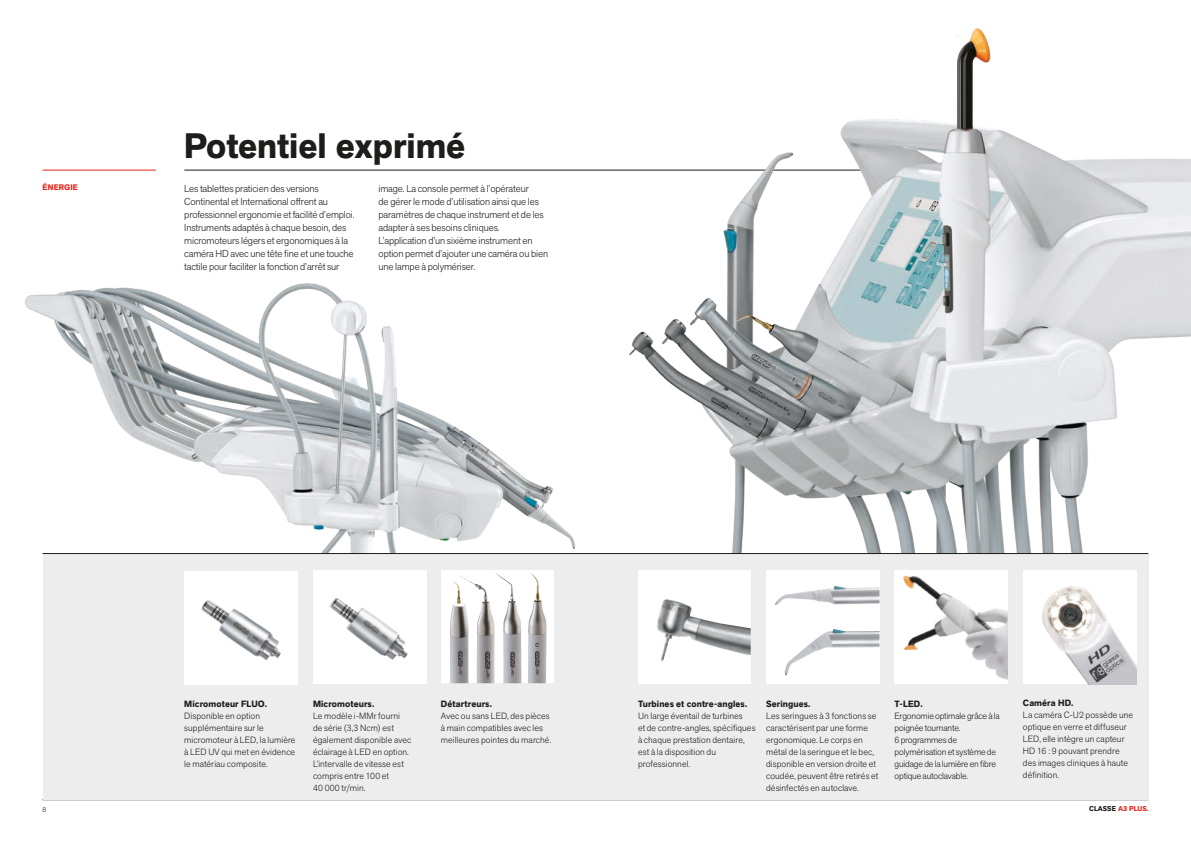
<style>
.page{position:relative;width:1191px;height:842px;background:#fff}
.page>*{position:absolute;margin:0;border:0;box-sizing:border-box;transform-origin:0 0}
.t1{font:700 35px "Akzid Grtsk Next";color:#1d1d1b}
.t2{font:300 10px/13px "Akzid Grtsk Next";letter-spacing:-.01em;color:#1d1d1b}
.t3{font:300 9px/12px "Akzid Grtsk Next";letter-spacing:.01em;color:#1d1d1b}
.t4{font:300 9px/12px "Akzid Grtsk Next";letter-spacing:-.015em;color:#1d1d1b}
.t5{font:700 9px "Akzid Grtsk Next";letter-spacing:.015em;color:#1d1d1b}
.t6{font:700 8px "Akzid Grtsk Next";letter-spacing:.01em;color:#e72419}
.t7{font:700 7px "Akzid Grtsk Next";letter-spacing:.01em;color:#e72419}
.t8{font:300 7px "Akzid Grtsk Next";color:#1d1d1b}
.s1{color:#1d1d1b}
</style>
<div class="page">
<hr style="left:184px;top:170px;width:964px;height:1px;background:#1d1d1b">
<hr style="left:43px;top:799px;width:1105px;height:1px;background:#1d1d1b">
<hr style="left:43px;top:170px;width:113px;height:1px;background:#e72419">
<div style="left:43px;top:554px;width:1105px;height:245px;background:#ededed"></div>
<img style="left:25px;top:283px;width:550px;height:271px">
<img style="left:606px;top:28px;width:585px;height:525px">
<hr style="left:43px;top:553px;width:1105px;height:1px;background:#1d1d1b">
<div style="left:638px;top:571px;width:112px;height:113px;background:#fff"></div>
<div style="left:766px;top:571px;width:113px;height:113px;background:#fff"></div>
<img style="left:775px;top:586px;width:104px;height:90px">
<div style="left:313px;top:571px;width:113px;height:113px;background:#fff"></div>
<img style="left:329px;top:598px;width:79px;height:62px">
<img style="left:1023px;top:571px;width:113px;height:113px">
<img style="left:656px;top:599px;width:94px;height:62px">
<div style="left:441px;top:571px;width:112px;height:112px;background:#fff"></div>
<img style="left:450px;top:582px;width:7px;height:101px">
<img style="left:457px;top:573px;width:64px;height:110px">
<img style="left:528px;top:573px;width:18px;height:110px">
<div style="left:184px;top:571px;width:114px;height:114px;background:#fff"></div>
<img style="left:201px;top:600px;width:80px;height:61px">
<img style="left:894px;top:571px;width:114px;height:113px">
<h1 class="t1" style="left:184px;top:124px;width:282px">Potentiel exprimé</h1>
<p class="t6" style="left:43px;top:182px;width:37px">ÉNERGIE</p>
<p class="t2" style="left:184px;top:182px;width:172px">Les tablettes praticien des versions Continental et International offrent au professionnel ergonomie et facilité d’emploi.<br>Instruments adaptés à chaque besoin, des micromoteurs légers et ergonomiques à la caméra HD avec une tête fine et une touche tactile pour faciliter la fonction d’arrêt sur</p>
<p class="t2" style="left:378px;top:182px;width:171px">image. La console permet à l’opérateur<br>de gérer le mode d’utilisation ainsi que les paramètres de chaque instrument et de les adapter à ses besoins cliniques.<br>L’application d’un sixième instrument en option permet d’ajouter une caméra ou bien une lampe à polymériser.</p>
<p class="t5" style="left:184px;top:698px;width:84px">Micromoteur FLUO.</p>
<p class="t3" style="left:184px;top:709px;width:113px">Disponible en option supplémentaire sur le micromoteur à LED, la lumière à LED UV qui met en évidence le matériau composite.</p>
<p class="t5" style="left:313px;top:698px;width:63px">Micromoteurs.</p>
<p class="t3" style="left:313px;top:709px;width:100px">Le modèle i-MMr fourni de série (3,3 Ncm) est également disponible avec éclairage à LED en option.<br>L’intervalle de vitesse est compris entre 100 et<br>40 000 tr/min.</p>
<p class="t5" style="left:441px;top:697px;width:53px">Détartreurs.</p>
<p class="t3" style="left:441px;top:709px;width:112px">Avec ou sans LED, des pièces à main compatibles avec les meilleures pointes du marché.</p>
<p class="t5" style="left:638px;top:697px;width:111px">Turbines et contre-angles.</p>
<p class="t3" style="left:638px;top:709px;width:119px">Un large éventail de turbines<br>et de contre-angles, spécifiques à chaque prestation dentaire, est à la disposition du professionnel.</p>
<p class="t5" style="left:766px;top:697px;width:46px">Seringues.</p>
<p class="t3" style="left:766px;top:709px;width:114px">Les seringues à 3 fonctions se caractérisent par une forme ergonomique. Le corps en métal de la seringue et le bec, disponible en version droite et coudée, peuvent être retirés et désinfectés en autoclave.</p>
<p class="t5" style="left:894px;top:697px;width:30px">T-LED.</p>
<p class="t4" style="left:894px;top:709px;width:107px">Ergonomie optimale grâce à la poignée tournante.<br>6 programmes de polymérisation et système de guidage de la lumière en fibre optique autoclavable.</p>
<p class="t5" style="left:1023px;top:697px;width:52px">Caméra HD.</p>
<p class="t3" style="left:1023px;top:709px;width:112px">La caméra C-U2 possède une optique en verre et diffuseur<br>LED, elle intègre un capteur<br>HD 16 : 9 pouvant prendre des images cliniques à haute définition.</p>
<p class="t8" style="left:43px;top:805px;width:5px">8</p>
<p class="t7" style="left:1089px;top:804px;width:61px"><span class="s1">CLASSE</span> A3 PLUS.</p>
</div>
